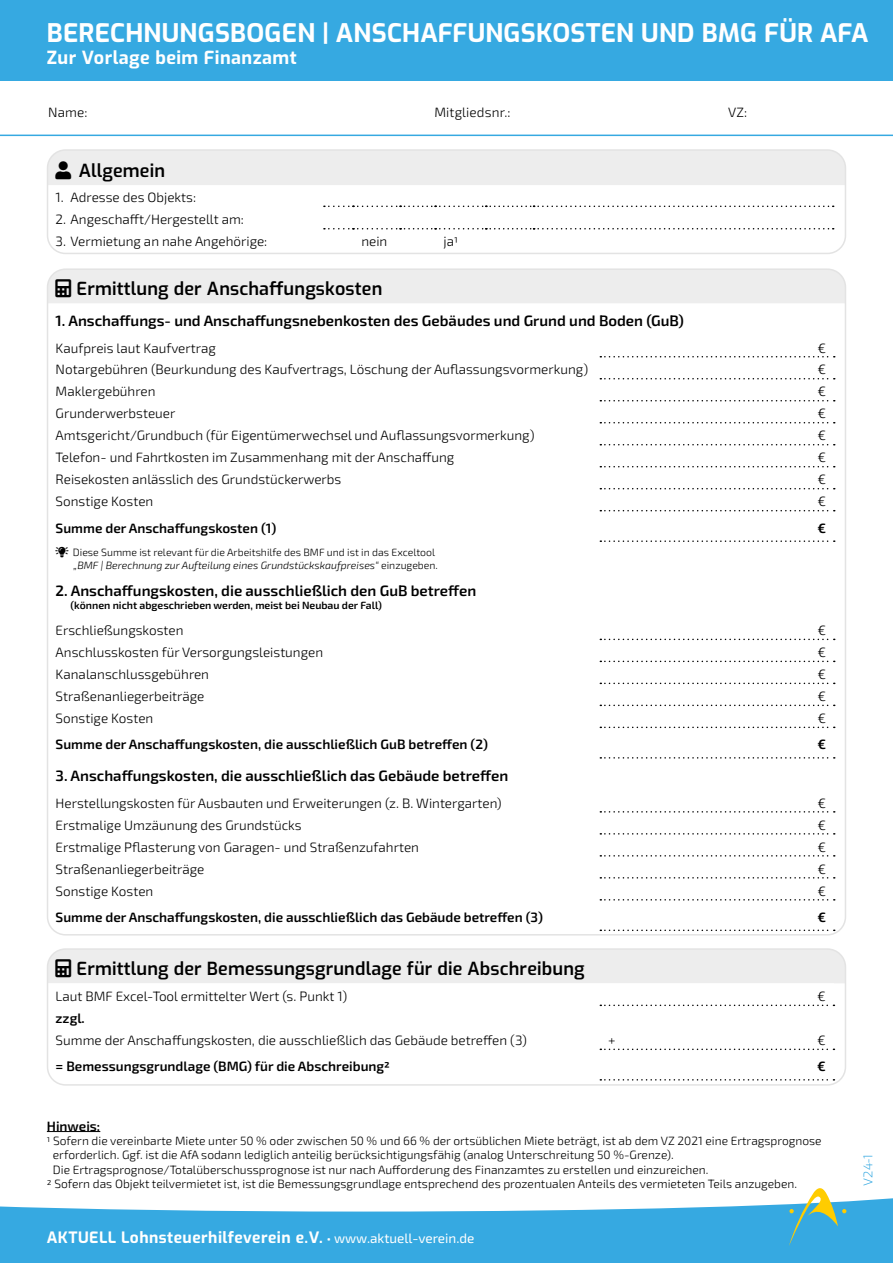
<style>
.page{position:relative;width:893px;height:1263px;background:#fff}
.page>*{position:absolute;margin:0;border:0;box-sizing:border-box;transform-origin:0 0}
.t1{font:700 25.5px "Exo";letter-spacing:.01em;color:#fff}
.t2{font:600 18px "Exo";letter-spacing:.01em;color:#000}
.t3{font:700 18px "Exo";letter-spacing:.025em;color:#fff}
.t4{font:700 15.6px "Exo";letter-spacing:.03em;color:#fff}
.t5{font:600 15px "Exo 2";color:#000}
.t6{font:300 13.5px "Exo 2";color:#000}
.t7{font:600 13.5px "Exo 2";color:#000}
.t8{font:300 12px "Exo 2";color:#000}
.t9{font:300 12px "Exo";color:#36a9e1}
.t10{font:300 10.5px/12.6px "Exo 2";color:#000}
.t11{font:600 10.5px "Exo 2";color:#000}
.s1{font-style:italic}
.s2{font-family:"Exo 2";font-weight:400;font-size:13.5px}
</style>
<div class="page">
<hr style="left:0;top:135px;width:893px;height:1px;background:#36a9e1">
<div style="left:0;top:0;width:893px;height:81px;background:#36a9e1"></div>
<svg style="left:0;top:1198px;width:893px;height:65px;fill:#36a9e1"></svg>
<svg style="left:789px;top:1188px;width:57px;height:58px"></svg>
<hr style="left:47px;top:1131px;width:53px;height:1px;background:#000">
<div style="left:48px;top:150px;width:797px;height:35px;background:#ededed"></div>
<svg style="left:48px;top:205px;width:797px;height:46px"></svg>
<hr style="left:845px;top:150px;width:1px;height:35px;background:#dadada">
<hr style="left:48px;top:150px;width:1px;height:35px;background:#dadada">
<svg style="left:324px;top:206px;width:510px;height:1px"></svg>
<svg style="left:324px;top:228px;width:510px;height:1px"></svg>
<div style="left:47px;top:149px;width:799px;height:105px;border:2px solid #e3e3e3;border-radius:18px"></div>
<svg style="left:599px;top:357px;width:237px;height:521px"></svg>
<hr style="left:845px;top:269px;width:1px;height:34px;background:#dadada">
<svg style="left:600px;top:356px;width:235px;height:1px"></svg>
<svg style="left:600px;top:378px;width:235px;height:1px"></svg>
<svg style="left:600px;top:400px;width:235px;height:1px"></svg>
<svg style="left:600px;top:422px;width:235px;height:1px"></svg>
<svg style="left:600px;top:444px;width:235px;height:1px"></svg>
<svg style="left:600px;top:466px;width:235px;height:1px"></svg>
<svg style="left:600px;top:488px;width:235px;height:1px"></svg>
<svg style="left:600px;top:510px;width:235px;height:1px"></svg>
<svg style="left:600px;top:639px;width:235px;height:1px"></svg>
<svg style="left:600px;top:661px;width:235px;height:1px"></svg>
<svg style="left:600px;top:683px;width:235px;height:1px"></svg>
<svg style="left:600px;top:705px;width:235px;height:1px"></svg>
<svg style="left:600px;top:727px;width:235px;height:1px"></svg>
<svg style="left:600px;top:899px;width:235px;height:1px"></svg>
<svg style="left:600px;top:540px;width:235px;height:2px"></svg>
<svg style="left:600px;top:757px;width:235px;height:2px"></svg>
<svg style="left:600px;top:811px;width:235px;height:2px"></svg>
<svg style="left:600px;top:833px;width:235px;height:1px"></svg>
<svg style="left:600px;top:855px;width:235px;height:1px"></svg>
<svg style="left:600px;top:877px;width:235px;height:1px"></svg>
<svg style="left:600px;top:929px;width:235px;height:2px"></svg>
<hr style="left:845px;top:949px;width:1px;height:34px;background:#dadada">
<svg style="left:599px;top:1004px;width:235px;height:3px"></svg>
<svg style="left:50px;top:1048px;width:784px;height:32px"></svg>
<div style="left:47px;top:948px;width:799px;height:138px;border:2px solid #e3e3e3;border-radius:18px"></div>
<div style="left:48px;top:269px;width:797px;height:34px;background:#ededed"></div>
<div style="left:48px;top:949px;width:797px;height:34px;background:#ededed"></div>
<h1 class="t1" style="left:47px;top:14px;width:823px">BERECHNUNGSBOGEN | ANSCHAFFUNGSKOSTEN UND BMG FÜR AFA</h1>
<h2 class="t3" style="left:47px;top:44px;width:252px">Zur Vorlage beim Finanzamt</h2>
<p class="t6" style="left:48px;top:103px;width:41px">Name:</p>
<p class="t6" style="left:434px;top:103px;width:78px">Mitgliedsnr.:</p>
<p class="t6" style="left:728px;top:103px;width:21px">VZ:</p>
<h2 class="t2" style="left:79px;top:157px;width:88px">Allgemein</h2>
<p class="t6" style="left:56px;top:188px;width:142px">1. Adresse des Objekts:</p>
<p class="t6" style="left:56px;top:210px;width:190px">2. Angeschafft/Hergestellt am:</p>
<p class="t6" style="left:56px;top:232px;width:213px">3. Vermietung an nahe Angehörige:</p>
<p class="t6" style="left:361px;top:232px;width:27px">nein</p>
<p class="t6" style="left:444px;top:232px;width:16px">ja1</p>
<h2 class="t2" style="left:56px;top:275px;width:328px">●◆●▼□ Ermittlung der Anschaffungskosten</h2>
<p class="t5" style="left:56px;top:310px;width:630px">1. Anschaffungs- und Anschaffungsnebenkosten des Gebäudes und Grund und Boden (GuB)</p>
<p class="t6" style="left:56px;top:338px;width:162px">Kaufpreis laut Kaufvertrag</p>
<p class="t6" style="left:817px;top:338px;width:10px">€</p>
<p class="t6" style="left:56px;top:360px;width:534px">Notargebühren (Beurkundung des Kaufvertrags, Löschung der Auflassungsvormerkung)</p>
<p class="t6" style="left:817px;top:360px;width:10px">€</p>
<p class="t6" style="left:56px;top:382px;width:101px">Maklergebühren</p>
<p class="t6" style="left:817px;top:382px;width:10px">€</p>
<p class="t6" style="left:56px;top:404px;width:121px">Grunderwerbsteuer</p>
<p class="t6" style="left:817px;top:404px;width:10px">€</p>
<p class="t6" style="left:56px;top:426px;width:480px">Amtsgericht/Grundbuch (für Eigentümerwechsel und Auflassungsvormerkung)</p>
<p class="t6" style="left:817px;top:426px;width:10px">€</p>
<p class="t6" style="left:56px;top:448px;width:400px">Telefon- und Fahrtkosten im Zusammenhang mit der Anschaffung</p>
<p class="t6" style="left:817px;top:448px;width:10px">€</p>
<p class="t6" style="left:56px;top:470px;width:287px">Reisekosten anlässlich des Grundstückerwerbs</p>
<p class="t6" style="left:817px;top:470px;width:10px">€</p>
<p class="t6" style="left:56px;top:492px;width:99px">Sonstige Kosten</p>
<p class="t6" style="left:817px;top:492px;width:10px">€</p>
<p class="t7" style="left:56px;top:518px;width:222px">Summe der Anschaffungskosten (1)</p>
<p class="t7" style="left:817px;top:518px;width:10px">€</p>
<p class="t10" style="left:73px;top:546px;width:366px">Diese Summe ist relevant für die Arbeitshilfe des BMF und ist in das Exceltool <span class="s1">„BMF | Berechnung zur Aufteilung eines Grundstückskaufpreises“</span> einzugeben.</p>
<p class="t5" style="left:56px;top:580px;width:422px">2. Anschaffungskosten, die ausschließlich den GuB betreffen</p>
<p class="t11" style="left:71px;top:598px;width:313px">(können nicht abgeschrieben werden, meist bei Neubau der Fall)</p>
<p class="t6" style="left:56px;top:621px;width:129px">Erschließungskosten</p>
<p class="t6" style="left:817px;top:621px;width:10px">€</p>
<p class="t6" style="left:56px;top:643px;width:269px">Anschlusskosten für Versorgungsleistungen</p>
<p class="t6" style="left:817px;top:643px;width:10px">€</p>
<p class="t6" style="left:56px;top:665px;width:155px">Kanalanschlussgebühren</p>
<p class="t6" style="left:817px;top:665px;width:10px">€</p>
<p class="t6" style="left:56px;top:687px;width:150px">Straßenanliegerbeiträge</p>
<p class="t6" style="left:817px;top:687px;width:10px">€</p>
<p class="t6" style="left:56px;top:709px;width:99px">Sonstige Kosten</p>
<p class="t6" style="left:817px;top:709px;width:10px">€</p>
<p class="t7" style="left:56px;top:735px;width:434px">Summe der Anschaffungskosten, die ausschließlich GuB betreffen (2)</p>
<p class="t7" style="left:817px;top:735px;width:10px">€</p>
<p class="t5" style="left:56px;top:765px;width:454px">3. Anschaffungskosten, die ausschließlich das Gebäude betreffen</p>
<p class="t6" style="left:56px;top:793px;width:447px">Herstellungskosten für Ausbauten und Erweiterungen (z. B. Wintergarten)</p>
<p class="t6" style="left:817px;top:793px;width:10px">€</p>
<p class="t6" style="left:56px;top:815px;width:248px">Erstmalige Umzäunung des Grundstücks</p>
<p class="t6" style="left:817px;top:815px;width:10px">€</p>
<p class="t6" style="left:56px;top:837px;width:365px">Erstmalige Pflasterung von Garagen- und Straßenzufahrten</p>
<p class="t6" style="left:817px;top:837px;width:10px">€</p>
<p class="t6" style="left:56px;top:859px;width:150px">Straßenanliegerbeiträge</p>
<p class="t6" style="left:817px;top:859px;width:10px">€</p>
<p class="t6" style="left:56px;top:881px;width:99px">Sonstige Kosten</p>
<p class="t6" style="left:817px;top:881px;width:10px">€</p>
<p class="t7" style="left:56px;top:908px;width:489px">Summe der Anschaffungskosten, die ausschließlich das Gebäude betreffen (3)</p>
<p class="t7" style="left:817px;top:908px;width:10px">€</p>
<h2 class="t2" style="left:56px;top:955px;width:531px">●◆●▼□ Ermittlung der Bemessungsgrundlage für die Abschreibung</h2>
<p class="t6" style="left:56px;top:987px;width:293px">Laut BMF Excel-Tool ermittelter Wert (s. Punkt 1)</p>
<p class="t6" style="left:817px;top:987px;width:10px">€</p>
<p class="t7" style="left:56px;top:1009px;width:31px">zzgl.</p>
<p class="t6" style="left:56px;top:1031px;width:473px">Summe der Anschaffungskosten, die ausschließlich das Gebäude betreffen (3)</p>
<p class="t6" style="left:608px;top:1031px;width:9px">+</p>
<p class="t6" style="left:817px;top:1031px;width:10px">€</p>
<p class="t7" style="left:56px;top:1057px;width:336px">= Bemessungsgrundlage (BMG) für die Abschreibung2</p>
<p class="t7" style="left:817px;top:1057px;width:10px">€</p>
<p class="t7" style="left:47px;top:1116px;width:55px">Hinweis:</p>
<p class="t8" style="left:47px;top:1132px;width:776px">1 Sofern die vereinbarte Miete unter 50 % oder zwischen 50 % und 66 % der ortsüblichen Miete beträgt, ist ab dem VZ 2021 eine Ertragsprognose</p>
<p class="t8" style="left:53px;top:1147px;width:622px">erforderlich. Ggf. ist die AfA sodann lediglich anteilig berücksichtigungsfähig (analog Unterschreitung 50 %-Grenze).</p>
<p class="t8" style="left:53px;top:1161px;width:657px">Die Ertragsprognose/Totalüberschussprognose ist nur nach Aufforderung des Finanzamtes zu erstellen und einzureichen.</p>
<p class="t8" style="left:47px;top:1175px;width:752px">2 Sofern das Objekt teilvermietet ist, ist die Bemessungsgrundlage entsprechend des prozentualen Anteils des vermieteten Teils anzugeben.</p>
<p class="t4" style="left:47px;top:1226px;width:429px">AKTUELL Lohnsteuerhilfeverein e.V. <span class="s2">• www.aktuell-verein.de</span></p>
<p class="t9" style="left:859px;top:1186px;width:33px;rotate:-90deg">V24-1</p>
</div>
